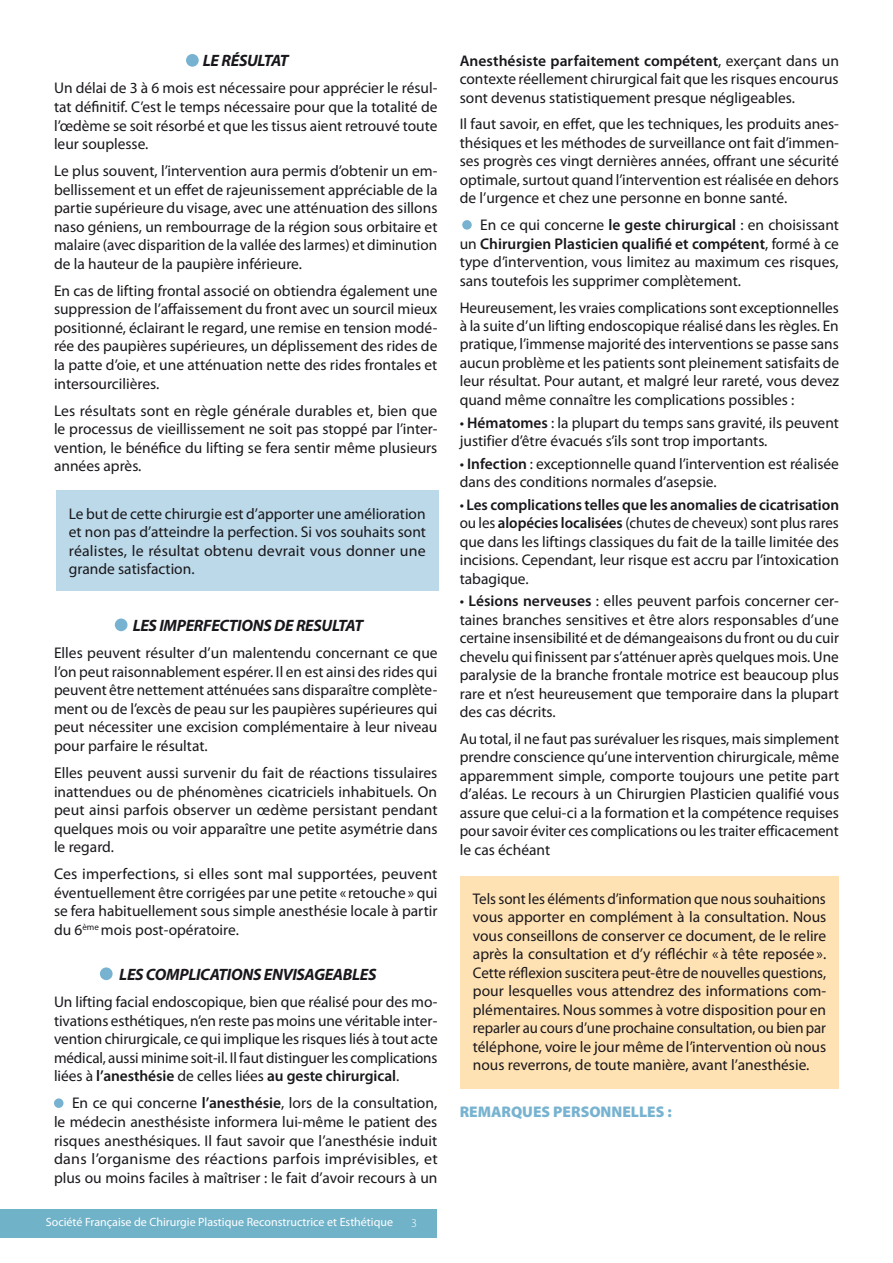
<style>
.page{position:relative;width:893px;height:1263px;background:#fff}
.page>*{position:absolute;margin:0;border:0;box-sizing:border-box;transform-origin:0 0}
.t1{font:italic 700 16.5px "Myriad Pro";letter-spacing:-.02em;color:#1a171c}
.t2{font:15.45px/18.6px "Myriad Pro";color:#1a171c;text-align:justify}
.t3{font:900 15.45px "Myriad Pro";color:#77b3d0}
.t4{font:12px "Myriad Pro";color:#fff}
.t5{font:300 12px "Myriad Pro";color:#fff}
.s1{font-weight:600}
</style>
<div class="page">
<div style="left:186px;top:54px;width:13px;height:13px;background:#77b3d0;border-radius:50%"></div>
<div style="left:115px;top:618px;width:12px;height:13px;background:#77b3d0;border-radius:50%"></div>
<div style="left:0;top:1209px;width:437px;height:28px;background:#70b2c8"></div>
<div style="left:460px;top:876px;width:379px;height:213px;background:#ffe2b3"></div>
<div style="left:56px;top:490px;width:383px;height:101px;background:#bbd9e8"></div>
<div style="left:100px;top:967px;width:13px;height:13px;background:#77b3d0;border-radius:50%"></div>
<div style="left:54px;top:1098px;width:10px;height:10px;background:#77b3d0;border-radius:50%"></div>
<div style="left:462px;top:220px;width:10px;height:10px;background:#77b3d0;border-radius:50%"></div>
<p class="t1" style="left:203px;top:50px;width:87px">LE RÉSULTAT</p>
<p class="t2" style="left:54px;top:79px;width:385px">Un délai de 3 à 6 mois est nécessaire pour apprécier le résul&shy;tat définitif. C’est le temps nécessaire pour que la totalité de l’œdème se soit résorbé et que les tissus aient retrouvé toute leur souplesse.</p>
<p class="t2" style="left:54px;top:161px;width:385px">Le plus souvent, l’intervention aura permis d’obtenir un em&shy;bellissement et un effet de rajeunissement appréciable de la partie supérieure du visage, avec une atténuation des sillons naso géniens, un rembourrage de la région sous orbitaire et malaire (avec disparition de la vallée des larmes) et diminution de la hauteur de la paupière inférieure.</p>
<p class="t2" style="left:54px;top:281px;width:385px">En cas de lifting frontal associé on obtiendra également une suppression de l’affaissement du front avec un sourcil mieux positionné, éclairant le regard, une remise en tension modé&shy;rée des paupières supérieures, un déplissement des rides de la patte d’oie, et une atténuation nette des rides frontales et intersourcilières.</p>
<p class="t2" style="left:54px;top:401px;width:385px">Les résultats sont en règle générale durables et, bien que le processus de vieillissement ne soit pas stoppé par l’inter&shy;vention, le bénéfice du lifting se fera sentir même plusieurs années après.</p>
<p class="t2" style="left:69px;top:504px;width:359px">Le but de cette chirurgie est d’apporter une amélioration et non pas d’atteindre la perfection. Si vos souhaits sont réalistes, le résultat obtenu devrait vous donner une grande satisfaction.</p>
<p class="t1" style="left:133px;top:615px;width:232px">LES IMPERFECTIONS DE RESULTAT</p>
<p class="t2" style="left:54px;top:643px;width:385px">Elles peuvent résulter d’un malentendu concernant ce que l’on peut raisonnablement espérer. Il en est ainsi des rides qui peuvent être nettement atténuées sans disparaître complète&shy;ment ou de l’excès de peau sur les paupières supérieures qui peut nécessiter une excision complémentaire à leur niveau pour parfaire le résultat.</p>
<p class="t2" style="left:54px;top:763px;width:385px">Elles peuvent aussi survenir du fait de réactions tissulaires inattendues ou de phénomènes cicatriciels inhabituels. On peut ainsi parfois observer un œdème persistant pendant quelques mois ou voir apparaître une petite asymétrie dans le regard.</p>
<p class="t2" style="left:54px;top:864px;width:385px">Ces imperfections, si elles sont mal supportées, peuvent éventuellement être corrigées par une petite « retouche» qui se fera habituellement sous simple anesthésie locale à partir du 6<sup>ème</sup> mois post-opératoire.</p>
<p class="t1" style="left:119px;top:964px;width:259px">LES COMPLICATIONS ENVISAGEABLES</p>
<p class="t2" style="left:54px;top:992px;width:385px">Un lifting facial endoscopique, bien que réalisé pour des mo&shy;tivations esthétiques, n’en reste pas moins une véritable inter&shy;vention chirurgicale, ce qui implique les risques liés à tout acte médical, aussi minime soit-il. Il faut distinguer les complications liées à <span class="s1">l’anesthésie</span> de celles liées <span class="s1">au geste chirurgical</span>.</p>
<p class="t2" style="left:54px;top:1094px;width:385px;text-indent:18px">En ce qui concerne <span class="s1">l’anesthésie</span>, lors de la consultation, le médecin anesthésiste informera lui-même le patient des risques anesthésiques. Il faut savoir que l’anesthésie induit dans l’organisme des réactions parfois imprévisibles, et plus ou moins faciles à maîtriser : le fait d’avoir recours à un</p>
<p class="t4" style="left:46px;top:1215px;width:349px">Société Française de Chirurgie Plastique Reconstructrice et Esthétique</p>
<p class="t5" style="left:411px;top:1216px;width:7px">3</p>
<p class="t2" style="left:460px;top:51px;width:381px"><span class="s1">Anesthésiste parfaitement compétent</span>, exerçant dans un contexte réellement chirurgical fait que les risques encourus sont devenus statistiquement presque négligeables.</p>
<p class="t2" style="left:460px;top:115px;width:381px">Il faut savoir, en effet, que les techniques, les produits anes&shy;thésiques et les méthodes de surveillance ont fait d’immen&shy;ses progrès ces vingt dernières années, offrant une sécurité optimale, surtout quand l’intervention est réalisée en dehors de l’urgence et chez une personne en bonne santé.</p>
<p class="t2" style="left:460px;top:216px;width:381px;text-indent:20px">En ce qui concerne <span class="s1">le geste chirurgical</span> : en choisissant un <span class="s1">Chirurgien Plasticien qualifié et compétent</span>, formé à ce type d’intervention, vous limitez au maximum ces risques, sans toutefois les supprimer complètement.</p>
<p class="t2" style="left:460px;top:298px;width:381px">Heureusement, les vraies complications sont exceptionnelles à la suite d’un lifting endoscopique réalisé dans les règles. En pratique, l’immense majorité des interventions se passe sans aucun problème et les patients sont pleinement satisfaits de leur résultat. Pour autant, et malgré leur rareté, vous devez quand même connaître les complications possibles :</p>
<p class="t2" style="left:460px;top:413px;width:381px">• <span class="s1">Hématomes</span> : la plupart du temps sans gravité, ils peuvent justifier d’être évacués s’ils sont trop importants.</p>
<p class="t2" style="left:460px;top:454px;width:381px">• <span class="s1">Infection</span> : exceptionnelle quand l’intervention est réalisée dans des conditions normales d’asepsie.</p>
<p class="t2" style="left:460px;top:495px;width:381px">• <span class="s1">Les complications telles que les anomalies de cicatrisation </span>ou les <span class="s1">alopécies localisées</span> (chutes de cheveux) sont plus rares que dans les liftings classiques du fait de la taille limitée des incisions. Cependant, leur risque est accru par l’intoxication tabagique.</p>
<p class="t2" style="left:460px;top:592px;width:381px">• <span class="s1">Lésions nerveuses</span> : elles peuvent parfois concerner cer&shy;taines branches sensitives et être alors responsables d’une certaine insensibilité et de démangeaisons du front ou du cuir chevelu qui finissent par s’atténuer après quelques mois. Une paralysie de la branche frontale motrice est beaucoup plus rare et n’est heureusement que temporaire dans la plupart des cas décrits.</p>
<p class="t2" style="left:460px;top:729px;width:381px">Au total, il ne faut pas surévaluer les risques, mais simplement prendre conscience qu’une intervention chirurgicale, même apparemment simple, comporte toujours une petite part d’aléas. Le recours à un Chirurgien Plasticien qualifié vous assure que celui-ci a la formation et la compétence requises pour savoir éviter ces complications ou les traiter efficacement le cas échéant</p>
<p class="t2" style="left:473px;top:889px;width:355px">Tels sont les éléments d’information que nous souhaitions vous apporter en complément à la consultation. Nous vous conseillons de conserver ce document, de le relire après la consultation et d’y réfléchir «à tête reposée».<br>Cette réflexion suscitera peut-être de nouvelles questions, pour lesquelles vous attendrez des informations com&shy;plémentaires. Nous sommes à votre disposition pour en reparler au cours d’une prochaine consultation, ou bien par téléphone, voire le jour même de l’intervention où nous nous reverrons, de toute manière, avant l’anesthésie.</p>
<p class="t3" style="left:460px;top:1101px;width:214px">REMARQUES PERSONNELLES :</p>
</div>
